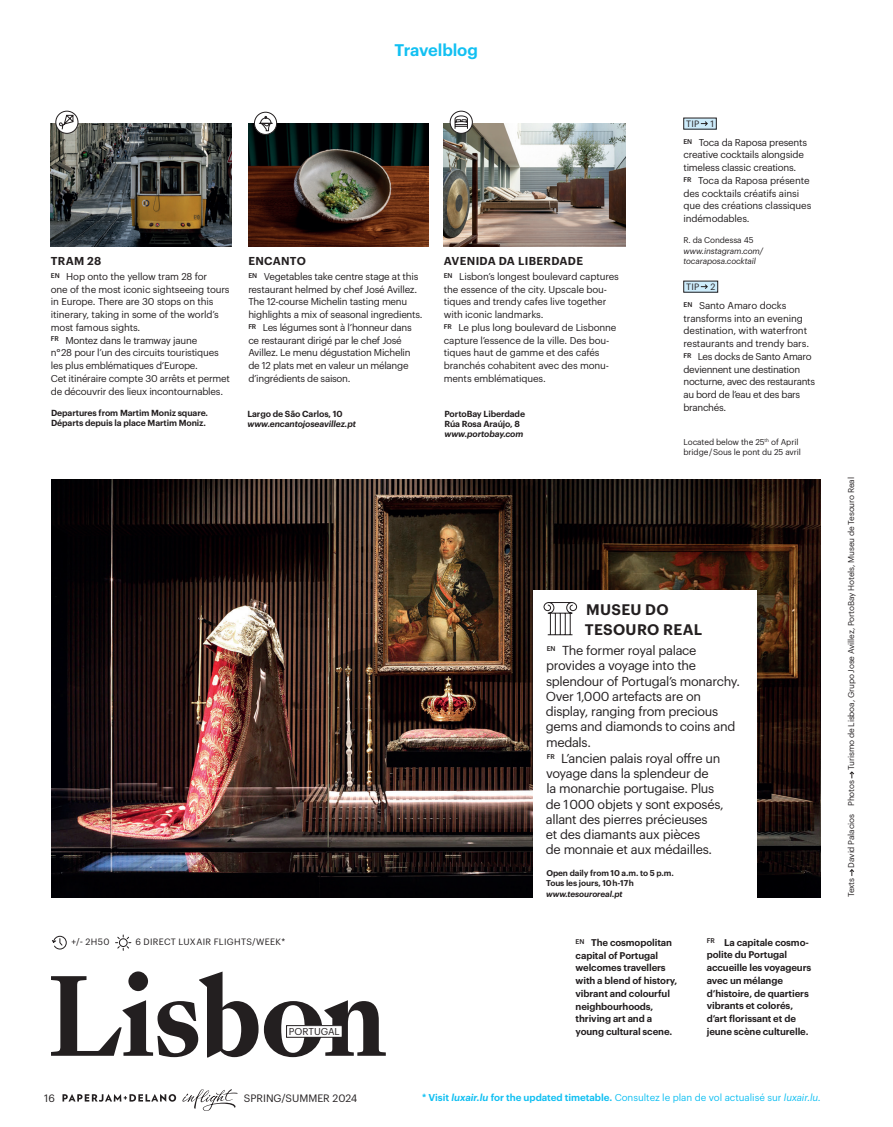
<style>
.page{position:relative;width:893px;height:1127px;background:#fff}
.page>*{position:absolute;margin:0;border:0;box-sizing:border-box;transform-origin:0 0}
.t1{font:700 105px "Sang Bleu Kingdom";letter-spacing:-.025em;color:#231f20}
.t2{font:600 16.5px "Graphik";letter-spacing:-.005em;color:#12c0f2}
.t3{font:600 15px/19.8px "Graphik";letter-spacing:.02em;color:#231f20}
.t4{font:12.75px/15.3px "Graphik";letter-spacing:-.025em;color:#231f20}
.t5{font:600 11.25px "Graphik";letter-spacing:.025em;color:#231f20}
.t6{font:10.5px "Graphik";color:#231f20}
.t7{font:9.75px/12.8px "Graphik";letter-spacing:-.025em;color:#231f20}
.t8{font:9.75px "Graphik";letter-spacing:-.005em;color:#12c0f2}
.t9{font:9.75px "Graphik";letter-spacing:.005em;color:#231f20}
.t10{font:600 9.6px/12.8px "Graphik";letter-spacing:-.01em;color:#231f20}
.t11{font:9px "Graphik";letter-spacing:.03em;color:#231f20}
.t12{font:600 8.7px/10.1px "Graphik";letter-spacing:-.01em;color:#231f20}
.t13{font:italic 600 8.7px "Graphik";letter-spacing:-.01em;color:#231f20}
.t14{font:8.25px/10.5px "Graphik";letter-spacing:-.02em;color:#231f20}
.t15{font:600 8.25px/10.5px "Graphik";letter-spacing:-.01em;color:#231f20}
.t16{font:italic 8.25px/10.5px "Graphik";letter-spacing:-.015em;color:#231f20}
.t17{font:italic 600 8.25px "Graphik";letter-spacing:-.01em;color:#231f20}
.s1{font-weight:600}
.s2{font-weight:600;font-style:italic}
.s3{font-style:italic}
</style>
<div class="page">
<img style="left:444px;top:123px;width:181px;height:123px">
<img style="left:248px;top:123px;width:180px;height:123px">
<img style="left:51px;top:123px;width:181px;height:123px">
<img style="left:51px;top:480px;width:770px;height:417px">
<svg style="left:56px;top:111px;width:22px;height:22px"></svg>
<div style="left:56px;top:111px;width:22px;height:23px;border:1px solid #231f20;border-radius:50%"></div>
<svg style="left:254px;top:112px;width:23px;height:22px"></svg>
<div style="left:254px;top:112px;width:23px;height:23px;border:1px solid #231f20;border-radius:50%"></div>
<svg style="left:258px;top:116px;width:15px;height:15px"></svg>
<svg style="left:59px;top:115px;width:15px;height:15px"></svg>
<svg style="left:849px;top:869px;width:5px;height:7px"></svg>
<svg style="left:849px;top:771px;width:5px;height:7px"></svg>
<svg style="left:450px;top:111px;width:22px;height:22px"></svg>
<svg style="left:454px;top:116px;width:14px;height:13px"></svg>
<div style="left:450px;top:111px;width:23px;height:23px;border:1px solid #231f20;border-radius:50%"></div>
<svg style="left:52px;top:936px;width:15px;height:13px"></svg>
<svg style="left:115px;top:934px;width:16px;height:17px"></svg>
<div style="left:684px;top:118px;width:32px;height:11px;background:#cdecfb"></div>
<svg style="left:701px;top:121px;width:7px;height:5px"></svg>
<div style="left:684px;top:281px;width:34px;height:11px;background:#cdecfb"></div>
<svg style="left:701px;top:284px;width:7px;height:5px"></svg>
<div style="left:533px;top:590px;width:223px;height:319px;background:#fff"></div>
<svg style="left:543px;top:602px;width:34px;height:33px"></svg>
<div style="left:286px;top:1025px;width:56px;height:12px;border:1px solid #231f20"></div>
<svg style="left:62px;top:1094px;width:114px;height:7px"></svg>
<svg style="left:182px;top:1089px;width:56px;height:22px"></svg>
<h2 class="t2" style="left:395px;top:38px;width:85px">Travelblog</h2>
<p class="t5" style="left:51px;top:252px;width:52px">TRAM 28</p>
<p class="t7" style="left:51px;top:269px;width:181px"><sup>EN</sup> Hop onto the yellow tram 28 for<br>one of the most iconic sightseeing tours in Europe. There are 30 stops on this itinerary, taking in some of the world’s most famous sights.<br><sup>FR</sup> Montez dans le tramway jaune<br>n° 28 pour l’un des circuits touristiques les plus emblématiques d’Europe.<br>Cet itinéraire compte 30 arrêts et permet de découvrir des lieux incontournables.</p>
<p class="t12" style="left:51px;top:407px;width:159px">Departures from Martim Moniz square.<br>Départs depuis la place Martim Moniz.</p>
<p class="t5" style="left:248px;top:252px;width:59px">ENCANTO</p>
<p class="t7" style="left:248px;top:269px;width:176px"><sup>EN</sup> Vegetables take centre stage at this restaurant helmed by chef José Avillez.<br>The 12-course Michelin tasting menu highlights a mix of seasonal ingredients.<br><sup>FR</sup> Les légumes sont à l’honneur dans ce restaurant dirigé par le chef José Avillez. Le menu dégustation Michelin de 12 plats met en valeur un mélange d’ingrédients de saison.</p>
<p class="t12" style="left:247px;top:408px;width:97px">Largo de São Carlos, 10</p>
<p class="t13" style="left:247px;top:417px;width:110px">www.encantojoseavillez.pt</p>
<p class="t5" style="left:444px;top:252px;width:141px">AVENIDA DA LIBERDADE</p>
<p class="t7" style="left:444px;top:269px;width:177px"><sup>EN</sup> Lisbon’s longest boulevard captures the essence of the city. Upscale bou&shy;tiques and trendy cafes live together with iconic landmarks.<br><sup>FR</sup> Le plus long boulevard de Lisbonne capture l’essence de la ville. Des bou&shy;tiques haut de gamme et des cafés branchés cohabitent avec des monu&shy;ments emblématiques.</p>
<p class="t12" style="left:444px;top:408px;width:82px">PortoBay Liberdade<br>Rúa Rosa Araújo, 8</p>
<p class="t13" style="left:444px;top:427px;width:80px">www.portobay.com</p>
<p class="t11" style="left:686px;top:117px;width:29px">TIP 1</p>
<p class="t7" style="left:683px;top:135px;width:129px"><sup>EN</sup> Toca da Raposa presents creative cocktails alongside timeless classic creations.<br><sup>FR</sup> Toca da Raposa présente des cocktails créatifs ainsi que des créations classiques indémodables.</p>
<p class="t14" style="left:683px;top:234px;width:72px">R. da Condessa 45</p>
<p class="t16" style="left:683px;top:245px;width:81px">www.instagram.com/ tocaraposa.cocktail</p>
<p class="t11" style="left:686px;top:280px;width:31px">TIP 2</p>
<p class="t7" style="left:683px;top:298px;width:133px"><sup>EN</sup> Santo Amaro docks transforms into an evening destination, with waterfront restaurants and trendy bars.<br><sup>FR</sup> Les docks de Santo Amaro deviennent une destination nocturne, avec des restaurants au bord de l’eau et des bars branchés.</p>
<p class="t14" style="left:684px;top:436px;width:119px">Located below the 25<sup>th</sup> of April bridge / Sous le pont du 25 avril</p>
<h3 class="t3" style="left:585px;top:598px;width:119px">MUSEU DO<br>TESOURO REAL</h3>
<p class="t4" style="left:546px;top:641px;width:196px"><sup>EN</sup> The former royal palace provides a voyage into the splendour of Portugal’s monarchy.<br>Over 1,000 artefacts are on display, ranging from precious gems and diamonds to coins and medals.<br><sup>FR</sup> L’ancien palais royal offre un voyage dans la splendeur de<br>la monarchie portugaise. Plus<br>de 1 000 objets y sont exposés, allant des pierres précieuses<br>et des diamants aux pièces<br>de monnaie et aux médailles.</p>
<p class="t15" style="left:546px;top:866px;width:129px">Open daily from 10 a.m. to 5 p.m.<br>Tous les jours, 10 h-17 h</p>
<p class="t17" style="left:546px;top:887px;width:78px">www.tesouroreal.pt</p>
<p class="t11" style="left:71px;top:935px;width:40px">+/- 2H50</p>
<p class="t11" style="left:135px;top:935px;width:151px">6 DIRECT LUXAIR FLIGHTS/WEEK*</p>
<p class="t10" style="left:576px;top:935px;width:103px"><sup>EN</sup> The cosmopolitan capital of Portugal welcomes travellers with a blend of history, vibrant and colourful neighbourhoods, thriving art and a</p>
<h1 class="t1" style="left:47px;top:942px;width:342px">Lisbon</h1>
<p class="t9" style="left:289px;top:1024px;width:52px">PORTUGAL</p>
<p class="t10" style="left:576px;top:1024px;width:98px">young cultural scene.</p>
<p class="t10" style="left:707px;top:935px;width:106px"><sup>FR</sup> La capitale cosmo&shy;polite du Portugal accueille les voyageurs avec un mélange d’histoire, de quartiers vibrants et colorés, d’art florissant et de jeune scène culturelle.</p>
<p class="t6" style="left:44px;top:1090px;width:12px">16</p>
<p class="t6" style="left:244px;top:1090px;width:115px">SPRING/SUMMER 2024</p>
<p class="t8" style="left:422px;top:1090px;width:400px"><span class="s1">* Visit</span> <span class="s2">luxair.lu</span> <span class="s1">for the updated timetable.</span> Consultez le plan de vol actualisé sur <span class="s3">luxair.lu.</span></p>
<p class="t14" style="left:845px;top:770px;width:294px;rotate:-90deg">Turismo de Lisboa, Grupo Jose Avillez, PortoBay Hotels, Museu de Tesouro Real</p>
<p class="t14" style="left:845px;top:867px;width:89px;rotate:-90deg">David Palacios Photos</p>
<p class="t14" style="left:845px;top:897px;width:21px;rotate:-90deg">Texts</p>
</div>
